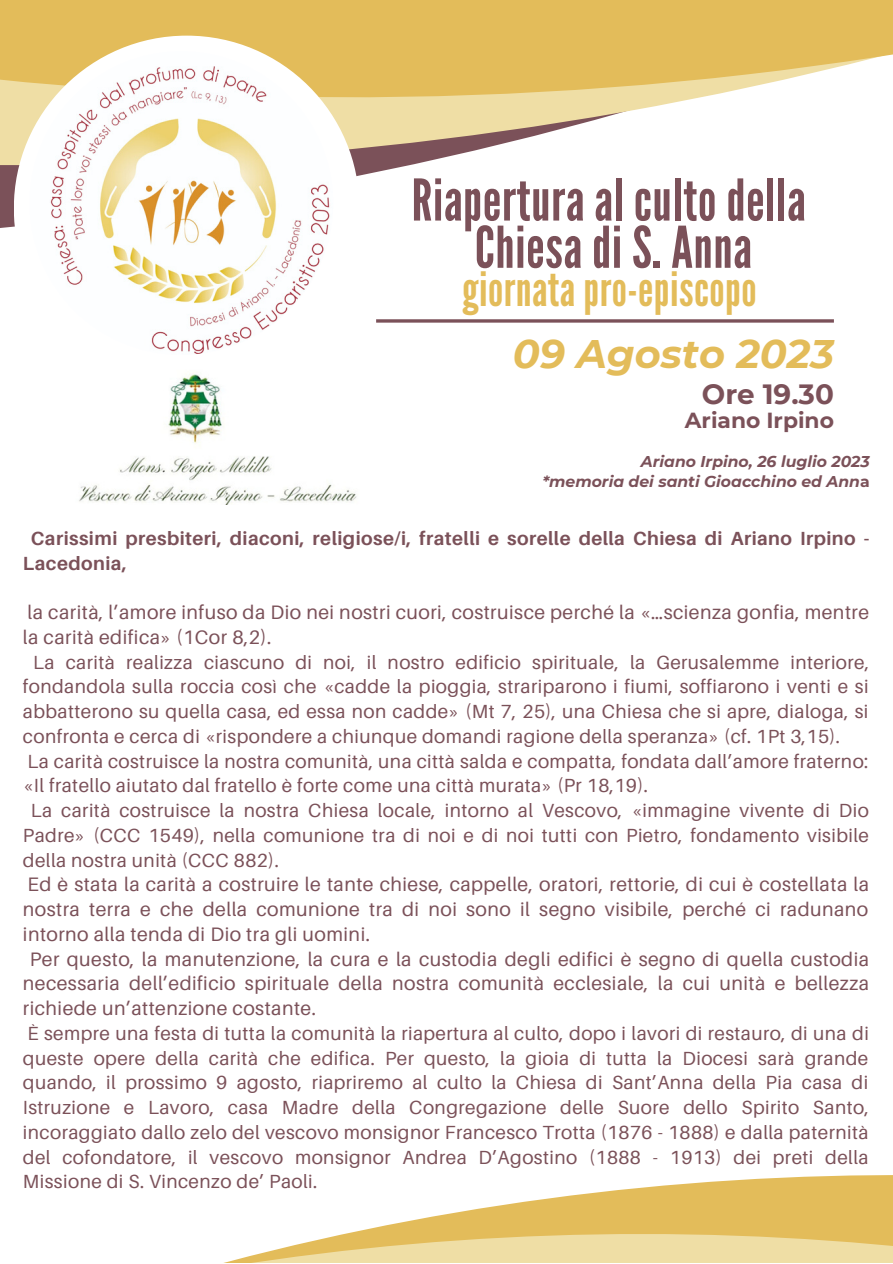
<style>
.page{position:relative;width:893px;height:1264px;background:#fff}
.page>*{position:absolute;margin:0;border:0;box-sizing:border-box;transform-origin:0 0}
.t1{font:57.3px "League Gothic";letter-spacing:.01em;color:#7b5159}
.t2{font:47.25px "League Gothic";letter-spacing:.01em;color:#e3bc5a}
.t3{font:italic 700 39.75px "Montserrat";color:#e3bc5a}
.t4{font:700 27.75px "Montserrat";color:#7b5159}
.t5{font:700 21.75px "Montserrat";color:#7b5159}
.t6{font:19.5px/24.8px "Aileron";letter-spacing:.025em;color:#7b5159;text-align:justify}
.t7{font:19.05px/24.8px "Aileron";letter-spacing:.025em;color:#7b5159;text-align:justify}
.t8{font:700 19.05px/24.8px "Aileron";letter-spacing:.025em;color:#7b5159}
.t9{font:italic 700 15.6px "Montserrat";color:#7b5159}
.s1{font-style:normal}
</style>
<div class="page">
<svg style="left:0;top:116px;width:609px;height:64px"></svg>
<svg style="left:0;top:0;width:892px;height:116px;background:#e7c774"></svg>
<svg style="left:404px;top:1175px;width:488px;height:47px;fill:#e3bc5a"></svg>
<svg style="left:227px;top:1222px;width:665px;height:40px;background:#ecd593"></svg>
<div style="left:14px;top:36px;width:345px;height:345px;background:#fff;border-radius:50%"></div>
<img style="left:30px;top:51px;width:303px;height:304px;border-radius:50%">
<hr style="left:376px;top:319px;width:457px;height:3px;background:#7b5159">
<img style="left:79px;top:374px;width:278px;height:131px">
<p class="t1" style="left:411px;top:167px;width:395px">Riapertura al culto della</p>
<p class="t1" style="left:475px;top:214px;width:278px">Chiesa di S. Anna</p>
<p class="t2" style="left:462px;top:262px;width:296px">giornata pro-episcopo</p>
<p class="t3" style="left:513px;top:329px;width:322px">09 Agosto 2023</p>
<p class="t4" style="left:701px;top:377px;width:134px">Ore 19.30</p>
<p class="t5" style="left:684px;top:407px;width:150px">Ariano Irpino</p>
<p class="t9" style="left:640px;top:452px;width:230px">Ariano Irpino, 26 luglio 2023</p>
<p class="t9" style="left:542px;top:471px;width:329px">*memoria dei santi Gioacchino ed Ann<span class="s1">a</span></p>
<p class="t8" style="left:23px;top:525px;width:847px;text-indent:8px">Carissimi presbiteri, diaconi, religiose/i, fratelli e sorelle della Chiesa di Ariano Irpino -<br>Lacedonia,</p>
<p class="t6" style="left:23px;top:599px;width:847px">la carità, l’amore infuso da Dio nei nostri cuori, costruisce perché la «…scienza gonfia, mentre la carità edifica» (1Cor 8,2).</p>
<p class="t7" style="left:23px;top:649px;width:847px;text-indent:10px">La carità realizza ciascuno di noi, il nostro edificio spirituale, la Gerusalemme interiore, fondandola sulla roccia così che «cadde la pioggia, strariparono i fiumi, soffiarono i venti e si abbatterono su quella casa, ed essa non cadde» (Mt 7, 25), una Chiesa che si apre, dialoga, si confronta e cerca di «rispondere a chiunque domandi ragione della speranza» (cf. 1Pt 3,15).</p>
<p class="t7" style="left:23px;top:748px;width:846px">La carità costruisce la nostra comunità, una città salda e compatta, fondata dall’amore fraterno: «Il fratello aiutato dal fratello è forte come una città murata» (Pr 18,19).</p>
<p class="t7" style="left:23px;top:797px;width:847px;text-indent:8px">La carità costruisce la nostra Chiesa locale, intorno al Vescovo, «immagine vivente di Dio Padre» (CCC 1549), nella comunione tra di noi e di noi tutti con Pietro, fondamento visibile della nostra unità (CCC 882).</p>
<p class="t6" style="left:23px;top:871px;width:847px">Ed è stata la carità a costruire le tante chiese, cappelle, oratori, rettorie, di cui è costellata la nostra terra e che della comunione tra di noi sono il segno visibile, perché ci radunano intorno alla tenda di Dio tra gli uomini.</p>
<p class="t6" style="left:23px;top:946px;width:847px;text-indent:7px">Per questo, la manutenzione, la cura e la custodia degli edifici è segno di quella custodia necessaria dell’edificio spirituale della nostra comunità ecclesiale, la cui unità e bellezza richiede un’attenzione costante.</p>
<p class="t7" style="left:23px;top:1020px;width:847px">È sempre una festa di tutta la comunità la riapertura al culto, dopo i lavori di restauro, di una di queste opere della carità che edifica. Per questo, la gioia di tutta la Diocesi sarà grande quando, il prossimo 9 agosto, riapriremo al culto la Chiesa di Sant’Anna della Pia casa di Istruzione e Lavoro, casa Madre della Congregazione delle Suore dello Spirito Santo, incoraggiato dallo zelo del vescovo monsignor Francesco Trotta (1876 - 1888) e dalla paternità del cofondatore, il vescovo monsignor Andrea D’Agostino (1888 - 1913) dei preti della Missione di S. Vincenzo de’ Paoli.</p>
</div>
